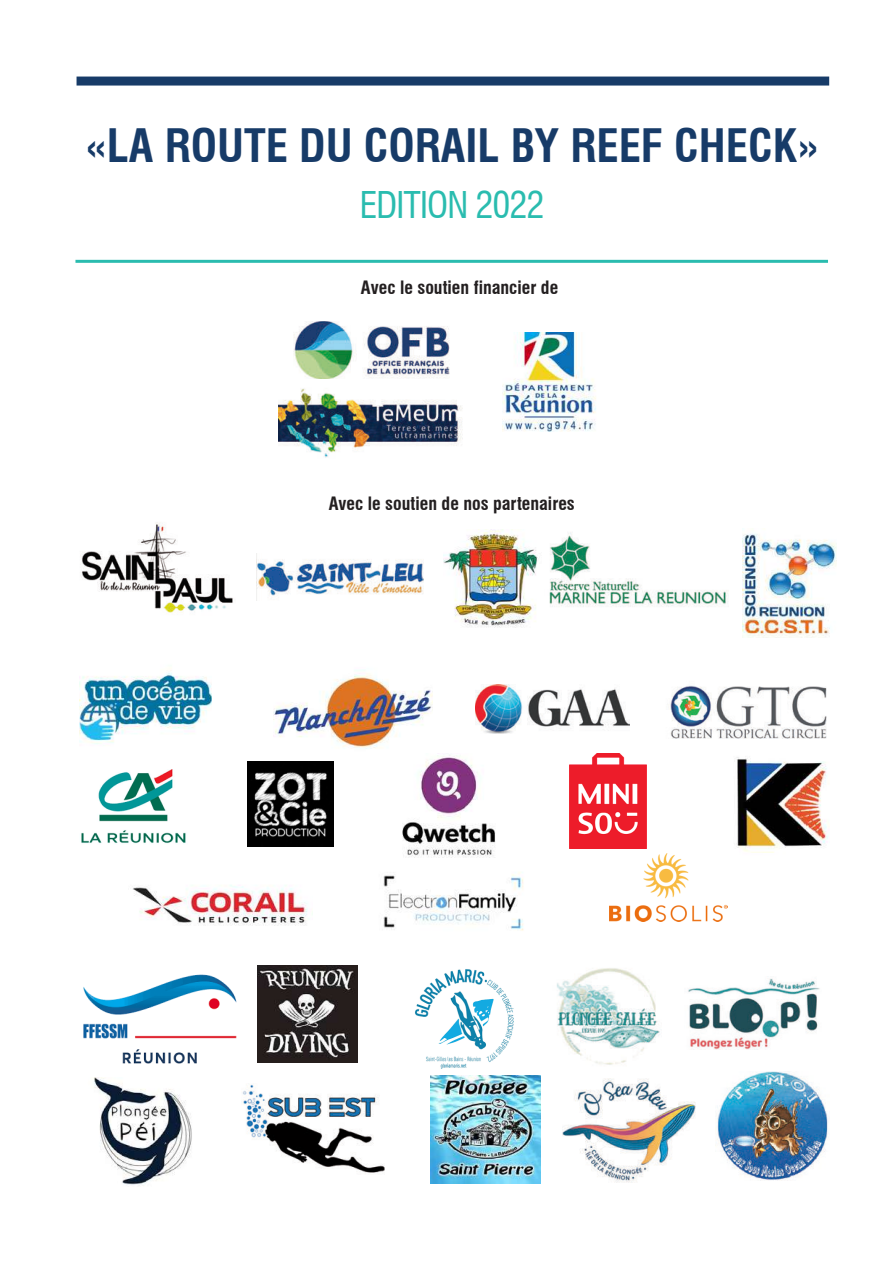
<style>
.page{position:relative;width:893px;height:1263px;background:#fff}
.page>*{position:absolute;margin:0;border:0;box-sizing:border-box;transform-origin:0 0}
.t1{font:700 condensed 45px "Swiss 721 BT";color:#173b68}
.t2{font:condensed 36px "Swiss 721 BT";letter-spacing:-.025em;color:#2abcaf}
.t3{font:700 condensed 18px "Swiss 721 BT";color:#231f20}
</style>
<div class="page">
<img style="left:83px;top:974px;width:154px;height:90px">
<img style="left:81px;top:769px;width:105px;height:75px">
<img style="left:274px;top:670px;width:159px;height:98px">
<img style="left:476px;top:684px;width:154px;height:49px">
<img style="left:257px;top:559px;width:166px;height:37px">
<img style="left:383px;top:872px;width:141px;height:59px">
<img style="left:443px;top:530px;width:95px;height:98px">
<img style="left:670px;top:685px;width:157px;height:54px">
<img style="left:569px;top:753px;width:77px;height:96px">
<img style="left:610px;top:854px;width:117px;height:67px">
<img style="left:380px;top:754px;width:116px;height:103px">
<img style="left:80px;top:522px;width:153px;height:91px">
<img style="left:503px;top:332px;width:93px;height:99px">
<img style="left:293px;top:321px;width:157px;height:58px">
<img style="left:278px;top:388px;width:185px;height:70px">
<img style="left:716px;top:757px;width:113px;height:108px">
<img style="left:248px;top:761px;width:85px;height:85px">
<img style="left:133px;top:885px;width:175px;height:41px">
<div style="left:77px;top:77px;width:752px;height:9px;background:#173b68"></div>
<hr style="left:75px;top:260px;width:753px;height:3px;background:#2abcaf">
<img style="left:80px;top:673px;width:132px;height:71px">
<img style="left:688px;top:978px;width:132px;height:71px">
<img style="left:257px;top:965px;width:101px;height:97px">
<img style="left:242px;top:1084px;width:143px;height:89px">
<img style="left:717px;top:1071px;width:111px;height:109px">
<img style="left:430px;top:1075px;width:110px;height:109px">
<img style="left:557px;top:968px;width:103px;height:97px">
<img style="left:563px;top:1079px;width:133px;height:103px">
<img style="left:415px;top:969px;width:99px;height:100px">
<img style="left:94px;top:1077px;width:98px;height:109px">
<img style="left:549px;top:533px;width:180px;height:74px">
<img style="left:742px;top:534px;width:94px;height:103px">
<h1 class="t1" style="left:85px;top:118px;width:735px">«LA ROUTE DU CORAIL BY REEF CHECK»</h1>
<h2 class="t2" style="left:360px;top:183px;width:186px">EDITION 2022</h2>
<p class="t3" style="left:361px;top:277px;width:199px">Avec le soutien financier de</p>
<p class="t3" style="left:329px;top:493px;width:248px">Avec le soutien de nos partenaires</p>
</div>
